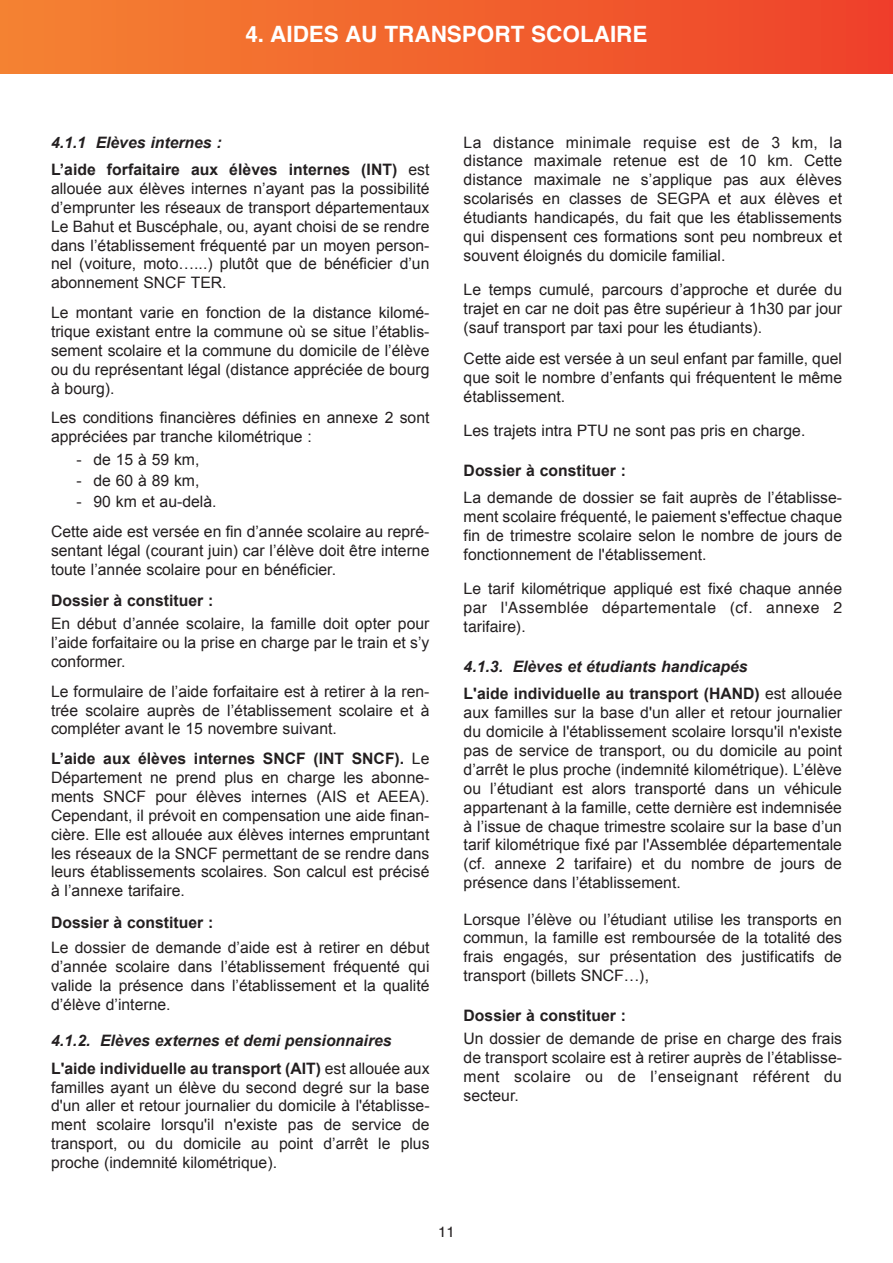
<style>
.page{position:relative;width:893px;height:1263px;background:#fff}
.page>*{position:absolute;margin:0;border:0;box-sizing:border-box;transform-origin:0 0}
.t1{font:700 22.5px "Helvetica";color:#fff}
.t2{font:15.75px/18.9px "Arial";color:#231f20;text-align:justify}
.t3{font:15.75px/18.9px "Helvetica";color:#231f20;text-align:justify}
.t4{font:700 15.75px/27.5px "Arial";color:#231f20}
.t5{font:italic 700 15.75px/27.5px "Arial";color:#231f20}
.t6{font:15px "Helvetica";color:#231f20}
.s1{font-style:italic}
.s2{font-weight:400}
.s3{font-weight:700}
.s4{font-style:normal}
.s5{font-weight:400;font-style:normal}
</style>
<div class="page">
<div style="left:0;top:0;width:893px;height:74px;background:linear-gradient(to right,#f48432,#ef412a)"></div>
<h1 class="t1" style="left:245px;top:25px;width:404px">4. AIDES AU TRANSPORT SCOLAIRE</h1>
<p class="t4" style="left:51px;top:128px;width:380px"><span class="s1">4.1.1 Elèves internes :<br></span>L’aide forfaitaire aux élèves internes (INT) <span class="s2">est</span></p>
<p class="t2" style="left:51px;top:179px;width:380px">allouée aux élèves internes n’ayant pas la possibilité d’emprunter les réseaux de transport départementaux Le Bahut et Buscéphale, ou, ayant choisi de se rendre dans l’établissement fréquenté par un moyen person&shy;nel (voiture, moto…...) plutôt que de bénéficier d’un abonnement SNCF TER.</p>
<p class="t2" style="left:51px;top:303px;width:380px">Le montant varie en fonction de la distance kilomé&shy;trique existant entre la commune où se situe l’établis&shy;sement scolaire et la commune du domicile de l’élève ou du représentant légal (distance appréciée de bourg à bourg).</p>
<p class="t2" style="left:51px;top:408px;width:380px">Les conditions financières définies en annexe 2 sont appréciées par tranche kilométrique :</p>
<p class="t2" style="left:77px;top:450px;width:124px">- de 15 à 59 km,</p>
<p class="t2" style="left:77px;top:471px;width:124px">- de 60 à 89 km,</p>
<p class="t2" style="left:51px;top:487px;width:380px;line-height:29.5px;text-indent:26px">- 90 km et au-delà.<br>Cette aide est versée en fin d’année scolaire au repré-</p>
<p class="t2" style="left:51px;top:541px;width:380px">sentant légal (courant juin) car l’élève doit être interne toute l’année scolaire pour en bénéficier.</p>
<p class="t4" style="left:51px;top:587px;width:164px">Dossier à constituer :</p>
<p class="t2" style="left:51px;top:614px;width:380px">En début d’année scolaire, la famille doit opter pour l’aide forfaitaire ou la prise en charge par le train et s’y conformer.</p>
<p class="t2" style="left:51px;top:682px;width:380px">Le formulaire de l’aide forfaitaire est à retirer à la ren&shy;trée scolaire auprès de l’établissement scolaire et à compléter avant le 15 novembre suivant.</p>
<p class="t2" style="left:51px;top:749px;width:380px"><span class="s3">L’aide aux élèves internes SNCF (INT SNCF).</span> Le Département ne prend plus en charge les abonne&shy;ments SNCF pour élèves internes (AIS et AEEA).<br>Cependant, il prévoit en compensation une aide finan&shy;cière. Elle est allouée aux élèves internes empruntant les réseaux de la SNCF permettant de se rendre dans leurs établissements scolaires. Son calcul est précisé à l’annexe tarifaire.</p>
<p class="t4" style="left:51px;top:909px;width:164px">Dossier à constituer :</p>
<p class="t2" style="left:51px;top:938px;width:380px">Le dossier de demande d’aide est à retirer en début d’année scolaire dans l’établissement fréquenté qui valide la présence dans l’établissement et la qualité d’élève d’interne.</p>
<p class="t5" style="left:51px;top:1027px;width:380px">4.1.2. Elèves externes et demi pensionnaires<br><span class="s4">L'aide individuelle au transport (AIT)</span> <span class="s5">est allouée aux</span></p>
<p class="t2" style="left:51px;top:1077px;width:380px">familles ayant un élève du second degré sur la base d'un aller et retour journalier du domicile à l'établisse&shy;ment scolaire lorsqu'il n'existe pas de service de transport, ou du domicile au point d’arrêt le plus proche (indemnité kilométrique).</p>
<p class="t2" style="left:464px;top:133px;width:380px">La distance minimale requise est de 3 km, la distance maximale retenue est de 10 km. Cette distance maximale ne s’applique pas aux élèves scolarisés en classes de SEGPA et aux élèves et étudiants handicapés, du fait que les établissements qui dispensent ces formations sont peu nombreux et souvent éloignés du domicile familial.</p>
<p class="t2" style="left:464px;top:280px;width:380px">Le temps cumulé, parcours d’approche et durée du trajet en car ne doit pas être supérieur à 1h30 par jour (sauf transport par taxi pour les étudiants).</p>
<p class="t2" style="left:464px;top:349px;width:380px">Cette aide est versée à un seul enfant par famille, quel que soit le nombre d’enfants qui fréquentent le même établissement.</p>
<p class="t3" style="left:464px;top:422px;width:343px">Les trajets intra PTU ne sont pas pris en charge.</p>
<p class="t4" style="left:464px;top:457px;width:164px">Dossier à constituer :</p>
<p class="t2" style="left:464px;top:488px;width:380px">La demande de dossier se fait auprès de l’établisse&shy;ment scolaire fréquenté, le paiement s'effectue chaque fin de trimestre scolaire selon le nombre de jours de fonctionnement de l'établissement.</p>
<p class="t3" style="left:464px;top:580px;width:380px">Le tarif kilométrique appliqué est fixé chaque année par l'Assemblée départementale (cf. annexe 2 tarifaire).</p>
<p class="t4" style="left:464px;top:653px;width:380px"><span class="s1">4.1.3. Elèves et étudiants handicapés<br></span>L'aide individuelle au transport (HAND) <span class="s2">est allouée</span></p>
<p class="t2" style="left:464px;top:703px;width:380px">aux familles sur la base d'un aller et retour journalier du domicile à l'établissement scolaire lorsqu'il n'existe pas de service de transport, ou du domicile au point d’arrêt le plus proche (indemnité kilométrique). L’élève ou l’étudiant est alors transporté dans un véhicule appartenant à la famille, cette dernière est indemnisée à l’issue de chaque trimestre scolaire sur la base d’un tarif kilométrique fixé par l'Assemblée départementale (cf. annexe 2 tarifaire) et du nombre de jours de présence dans l’établissement.</p>
<p class="t3" style="left:464px;top:911px;width:380px">Lorsque l’élève ou l’étudiant utilise les transports en commun, la famille est remboursée de la totalité des frais engagés, sur présentation des justificatifs de transport (billets SNCF…),</p>
<p class="t4" style="left:464px;top:1002px;width:164px">Dossier à constituer :</p>
<p class="t2" style="left:464px;top:1029px;width:380px">Un dossier de demande de prise en charge des frais de transport scolaire est à retirer auprès de l’établisse&shy;ment scolaire ou de l’enseignant référent du secteur.</p>
<p class="t6" style="left:438px;top:1226px;width:18px">11</p>
</div>
